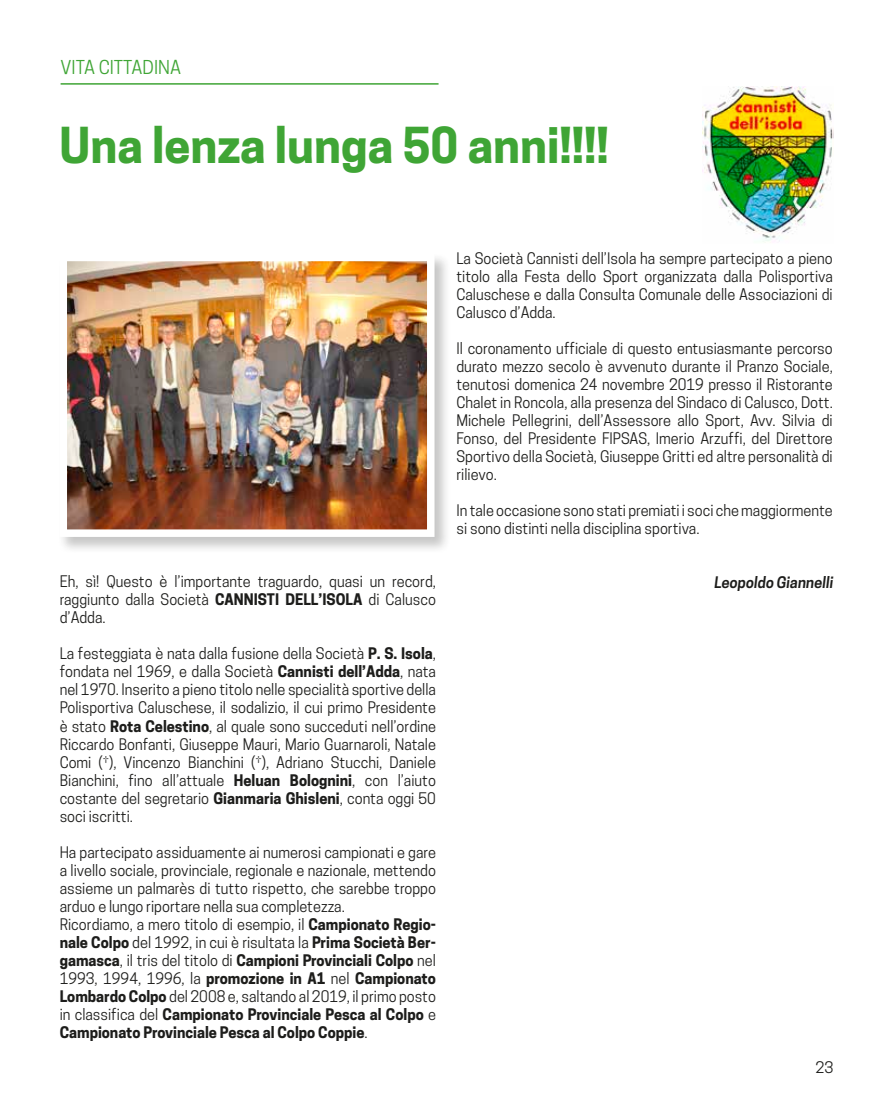
<style>
.page{position:relative;width:893px;height:1106px;background:#fff}
.page>*{position:absolute;margin:0;border:0;box-sizing:border-box;transform-origin:0 0}
.t1{font:700 46.5px "Cooper Hewitt";color:#3fa535}
.t2{font:18px "Cooper Hewitt";color:#3fa535}
.t3{font:15px/18px "Cooper Hewitt";color:#1d1d1b;text-align:justify}
.t4{font:600 15px "Cooper Hewitt";color:#1d1d1b}
.s1{font-weight:700}
</style>
<div class="page">
<hr style="left:61px;top:83px;width:378px;height:2px;background:#3fa535">
<img style="left:702px;top:87px;width:131px;height:155px">
<div style="left:58px;top:252px;width:393px;height:301px;background:#1d1d1b;opacity:.25"></div>
<img style="left:69px;top:263px;width:356px;height:265px">
<div style="left:60px;top:254px;width:374px;height:283px;border:8px solid #fff"></div>
<p class="t2" style="left:61px;top:57px;width:122px">VITA CITTADINA</p>
<h1 class="t1" style="left:60px;top:117px;width:551px">Una lenza lunga 50 anni!!!!</h1>
<p class="t3" style="left:60px;top:573px;width:378px">Eh, sì! Questo è l’importante traguardo, quasi un record, raggiunto dalla Società <span class="s1">CANNISTI DELL’ISOLA</span> di Calusco d’Adda.</p>
<p class="t3" style="left:60px;top:645px;width:378px">La festeggiata è nata dalla fusione della Società <span class="s1">P. S. Isola</span>, fondata nel 1969, e dalla Società <span class="s1">Cannisti dell’Adda</span>, nata nel 1970. Inserito a pieno titolo nelle specialità sportive della Polisportiva Caluschese, il sodalizio, il cui primo Presidente è stato <span class="s1">Rota Celestino</span>, al quale sono succeduti nell’ordine Riccardo Bonfanti, Giuseppe Mauri, Mario Guarnaroli, Natale Comi (†), Vincenzo Bianchini (†), Adriano Stucchi, Daniele Bianchini, fino all’attuale <span class="s1">Heluan Bolognini</span>, con l’aiuto costante del segretario <span class="s1">Gianmaria Ghisleni</span>, conta oggi 50 soci iscritti.</p>
<p class="t3" style="left:60px;top:843px;width:378px;text-align:left">Ha partecipato assiduamente ai numerosi campionati e gare a livello sociale, provinciale, regionale e nazionale, mettendo assieme un palmarès di tutto rispetto, che sarebbe troppo arduo e lungo riportare nella sua completezza.<br>Ricordiamo, a mero titolo di esempio, il <span class="s1">Campionato Regio&shy;nale Colpo</span> del 1992, in cui è risultata la <span class="s1">Prima Società Ber&shy;gamasca</span>, il tris del titolo di <span class="s1">Campioni Provinciali Colpo</span> nel 1993, 1994, 1996, la <span class="s1">promozione in A1</span> nel <span class="s1">Campionato Lombardo Colpo</span> del 2008 e, saltando al 2019, il primo posto in classifica del <span class="s1">Campionato Provinciale Pesca al Colpo</span> e <span class="s1">Campionato Provinciale Pesca al Colpo Coppie</span>.</p>
<p class="t3" style="left:456px;top:249px;width:378px">La Società Cannisti dell’Isola ha sempre partecipato a pieno titolo alla Festa dello Sport organizzata dalla Polisportiva Caluschese e dalla Consulta Comunale delle Associazioni di Calusco d’Adda.</p>
<p class="t3" style="left:456px;top:339px;width:378px">Il coronamento ufficiale di questo entusiasmante percorso durato mezzo secolo è avvenuto durante il Pranzo Sociale, tenutosi domenica 24 novembre 2019 presso il Ristorante Chalet in Roncola, alla presenza del Sindaco di Calusco, Dott.<br>Michele Pellegrini, dell’Assessore allo Sport, Avv. Silvia di Fonso, del Presidente FIPSAS, Imerio Arzuffi, del Direttore Sportivo della Società, Giuseppe Gritti ed altre personalità di rilievo.</p>
<p class="t3" style="left:456px;top:501px;width:378px">In tale occasione sono stati premiati i soci che maggiormente si sono distinti nella disciplina sportiva.</p>
<p class="t4" style="left:714px;top:573px;width:123px">Leopoldo Giannelli</p>
<p class="t3" style="left:815px;top:1058px;width:19px">23</p>
</div>
